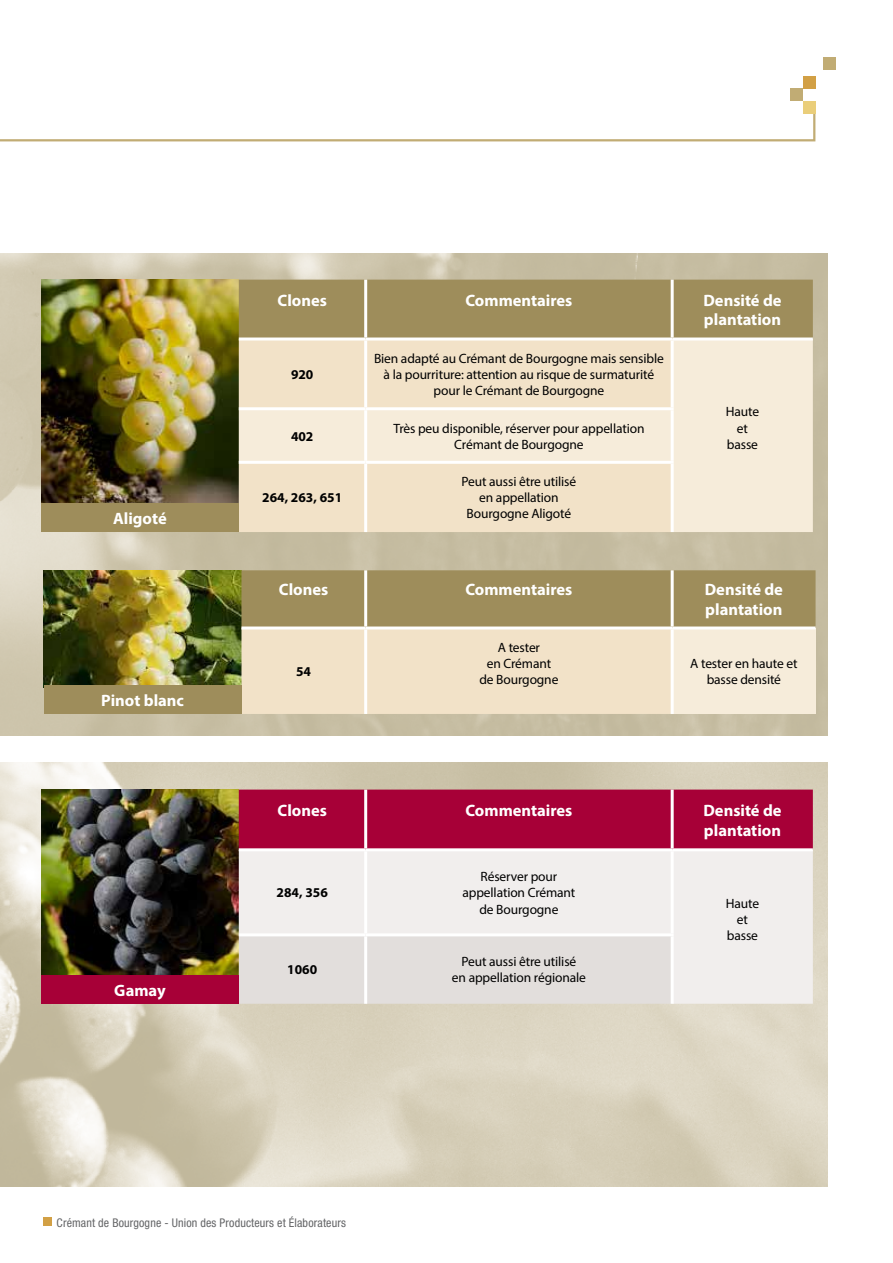
<style>
.page{position:relative;width:893px;height:1263px;background:#fff}
.page>*{position:absolute;margin:0;border:0;box-sizing:border-box;transform-origin:0 0}
.t1{font:700 16.5px/19.8px "Myriad Pro";color:#fff}
.t2{font:13.5px/16.2px "Myriad Pro";letter-spacing:-.01em;color:#000;text-align:center}
.t3{font:700 13.5px "Myriad Pro";color:#000}
.t4{font:condensed 12px "Helvetica Neue";letter-spacing:.01em;color:#646567}
</style>
<div class="page">
<svg style="left:0;top:111px;width:816px;height:31px"></svg>
<div style="left:790px;top:88px;width:13px;height:13px;background:#c1ac74"></div>
<div style="left:803px;top:76px;width:12px;height:12px;background:#d2a045"></div>
<div style="left:803px;top:101px;width:12px;height:12px;background:#eace7a"></div>
<div style="left:823px;top:57px;width:12px;height:12px;background:#c1ac74"></div>
<div style="left:44px;top:1217px;width:8px;height:8px;background:#d2a045"></div>
<img style="left:0;top:253px;width:828px;height:483px">
<img style="left:0;top:763px;width:828px;height:423px">
<img style="left:41px;top:789px;width:198px;height:187px">
<div style="left:239px;top:789px;width:574px;height:59px;background:#a70037"></div>
<div style="left:239px;top:851px;width:574px;height:153px;background:#f1eeed"></div>
<div style="left:239px;top:936px;width:432px;height:68px;background:#e2dedc"></div>
<hr style="left:364px;top:789px;width:3px;height:59px;background:#fff">
<hr style="left:671px;top:789px;width:3px;height:59px;background:#fff">
<hr style="left:239px;top:848px;width:127px;height:3px;background:#fff">
<hr style="left:366px;top:848px;width:306px;height:3px;background:#fff">
<hr style="left:364px;top:851px;width:3px;height:82px;background:#fff">
<hr style="left:672px;top:848px;width:141px;height:3px;background:#fff">
<hr style="left:671px;top:851px;width:3px;height:82px;background:#fff">
<hr style="left:239px;top:933px;width:127px;height:3px;background:#fff">
<hr style="left:366px;top:933px;width:308px;height:3px;background:#fff">
<hr style="left:364px;top:936px;width:3px;height:68px;background:#fff">
<hr style="left:671px;top:936px;width:3px;height:68px;background:#fff">
<div style="left:41px;top:976px;width:198px;height:28px;background:#a70037"></div>
<img style="left:41px;top:280px;width:198px;height:224px">
<div style="left:239px;top:280px;width:574px;height:57px;background:#9e8d5b"></div>
<svg style="left:239px;top:340px;width:574px;height:192px;background:#f3e6d0"></svg>
<hr style="left:364px;top:280px;width:3px;height:57px;background:#fff">
<hr style="left:671px;top:280px;width:3px;height:57px;background:#fff">
<hr style="left:239px;top:337px;width:127px;height:3px;background:#fff">
<hr style="left:366px;top:337px;width:306px;height:3px;background:#fff">
<hr style="left:364px;top:340px;width:3px;height:67px;background:#fff">
<hr style="left:672px;top:337px;width:141px;height:3px;background:#fff">
<hr style="left:671px;top:340px;width:3px;height:67px;background:#fff">
<hr style="left:239px;top:407px;width:127px;height:3px;background:#fff">
<hr style="left:366px;top:407px;width:308px;height:3px;background:#fff">
<hr style="left:364px;top:410px;width:3px;height:51px;background:#fff">
<hr style="left:671px;top:410px;width:3px;height:51px;background:#fff">
<hr style="left:239px;top:461px;width:127px;height:3px;background:#fff">
<hr style="left:366px;top:461px;width:308px;height:3px;background:#fff">
<hr style="left:364px;top:464px;width:3px;height:68px;background:#fff">
<hr style="left:671px;top:464px;width:3px;height:68px;background:#fff">
<div style="left:41px;top:504px;width:198px;height:28px;background:#9e8d5b"></div>
<img style="left:44px;top:570px;width:197px;height:116px">
<svg style="left:241px;top:570px;width:574px;height:144px;background:#caba95"></svg>
<div style="left:672px;top:628px;width:143px;height:86px;background:#f6ecda"></div>
<hr style="left:364px;top:570px;width:3px;height:56px;background:#fff">
<hr style="left:671px;top:570px;width:3px;height:56px;background:#fff">
<hr style="left:241px;top:626px;width:125px;height:3px;background:#fff">
<hr style="left:366px;top:626px;width:306px;height:3px;background:#fff">
<hr style="left:364px;top:629px;width:3px;height:85px;background:#fff">
<hr style="left:672px;top:626px;width:143px;height:3px;background:#fff">
<hr style="left:671px;top:629px;width:3px;height:85px;background:#fff">
<div style="left:44px;top:686px;width:197px;height:28px;background:#9e8d5b"></div>
<p class="t1" style="left:278px;top:290px;width:51px">Clones</p>
<p class="t1" style="left:465px;top:290px;width:108px">Commentaires</p>
<p class="t1" style="left:703px;top:290px;width:80px">Densité de plantation</p>
<p class="t1" style="left:113px;top:508px;width:55px">Aligoté</p>
<p class="t1" style="left:101px;top:690px;width:84px">Pinot blanc</p>
<p class="t1" style="left:114px;top:980px;width:53px">Gamay</p>
<p class="t3" style="left:291px;top:366px;width:24px">920</p>
<p class="t2" style="left:374px;top:350px;width:291px">Bien adapté au Crémant de Bourgogne mais sensible à la pourriture: attention au risque de surmaturité pour le Crémant de Bourgogne</p>
<p class="t3" style="left:291px;top:427px;width:24px">402</p>
<p class="t2" style="left:393px;top:420px;width:253px">Très peu disponible, réserver pour appellation<br>Crémant de Bourgogne</p>
<p class="t3" style="left:262px;top:489px;width:81px">264, 263, 651</p>
<p class="t2" style="left:462px;top:473px;width:116px">Peut aussi être utilisé en appellation<br>Bourgogne Aligoté</p>
<p class="t2" style="left:726px;top:403px;width:35px">Haute et basse</p>
<p class="t1" style="left:279px;top:579px;width:51px">Clones</p>
<p class="t1" style="left:465px;top:579px;width:108px">Commentaires</p>
<p class="t1" style="left:705px;top:579px;width:80px">Densité de plantation</p>
<p class="t3" style="left:296px;top:663px;width:16px">54</p>
<p class="t2" style="left:479px;top:639px;width:80px">A tester<br>en Crémant de Bourgogne</p>
<p class="t2" style="left:690px;top:655px;width:109px">A tester en haute et basse densité</p>
<p class="t1" style="left:278px;top:800px;width:51px">Clones</p>
<p class="t1" style="left:465px;top:800px;width:108px">Commentaires</p>
<p class="t1" style="left:703px;top:800px;width:80px">Densité de plantation</p>
<p class="t3" style="left:277px;top:884px;width:53px">284, 356</p>
<p class="t2" style="left:462px;top:868px;width:114px">Réserver pour appellation Crémant de Bourgogne</p>
<p class="t3" style="left:287px;top:961px;width:31px">1060</p>
<p class="t2" style="left:452px;top:953px;width:135px">Peut aussi être utilisé<br>en appellation régionale</p>
<p class="t2" style="left:726px;top:895px;width:35px">Haute et basse</p>
<p class="t4" style="left:57px;top:1216px;width:291px">Crémant de Bourgogne - Union des Producteurs et Élaborateurs</p>
</div>
